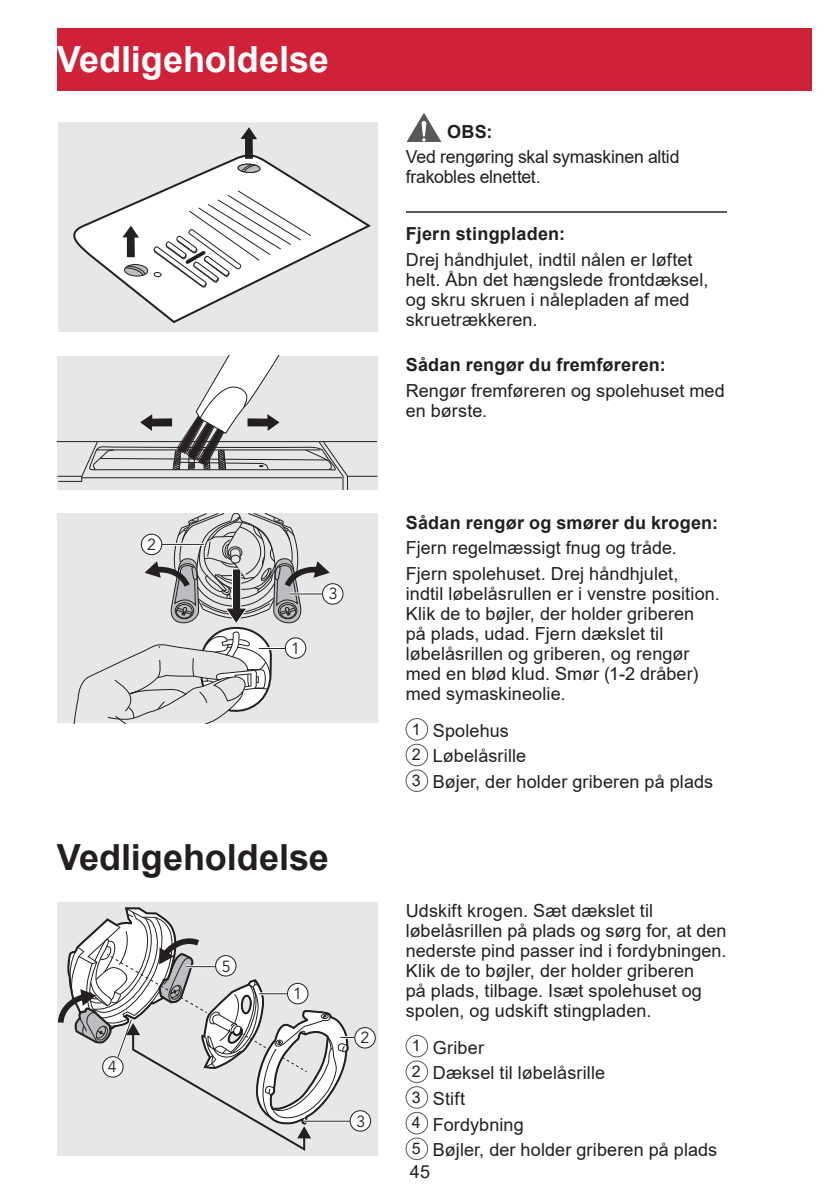
<style>
.page{position:relative;width:840px;height:1191px;background:#fff}
.page>*{position:absolute;margin:0;border:0;box-sizing:border-box;transform-origin:0 0}
.t1{font:700 36px "Arial";color:#fff}
.t2{font:700 36px "Arial";color:#231f20}
.t3{font:18px/20px "Arial";letter-spacing:.005em;color:#231f20}
.t4{font:700 18px "Arial";letter-spacing:.015em;color:#231f20}
.t5{font:18px/20px "Arial";letter-spacing:-.015em;color:#231f20}
.t6{font:16px "Avenir LT Std";color:#231f20}
.s1{font-size:16px}
</style>
<div class="page">
<div style="left:57px;top:28px;width:754px;height:63px;background:#cf2239"></div>
<hr style="left:405px;top:211px;width:321px;height:1px;background:#57585a">
<svg style="left:406px;top:113px;width:36px;height:29px"></svg>
<div style="left:405px;top:718px;width:22px;height:22px;border:1px solid #57585a;border-radius:50%"></div>
<div style="left:405px;top:744px;width:22px;height:22px;border:1px solid #57585a;border-radius:50%"></div>
<div style="left:405px;top:769px;width:22px;height:22px;border:1px solid #57585a;border-radius:50%"></div>
<div style="left:58px;top:122px;width:319px;height:210px;background:#e6e7e9"></div>
<svg style="left:73px;top:157px;width:298px;height:166px"></svg>
<svg style="left:122px;top:226px;width:17px;height:31px"></svg>
<div style="left:123px;top:264px;width:26px;height:13px;border:1px solid #231f20;border-radius:50%"></div>
<svg style="left:124px;top:265px;width:22px;height:11px"></svg>
<svg style="left:236px;top:127px;width:25px;height:46px"></svg>
<svg style="left:153px;top:189px;width:159px;height:99px;background:#e9e9e9"></svg>
<div style="left:57px;top:356px;width:320px;height:133px;background:#e6e7e9"></div>
<hr style="left:57px;top:441px;width:320px;height:1px;background:#231f20">
<hr style="left:347px;top:476px;width:30px;height:1px;background:#231f20">
<svg style="left:57px;top:356px;width:291px;height:133px"></svg>
<div style="left:57px;top:513px;width:320px;height:210px;background:#e6e7e9"></div>
<div style="left:322px;top:583px;width:21px;height:21px;background:#fff;border-radius:50%"></div>
<div style="left:322px;top:583px;width:21px;height:21px;border:1px solid #231f20;border-radius:50%"></div>
<svg style="left:73px;top:513px;width:256px;height:210px"></svg>
<div style="left:405px;top:1035px;width:22px;height:22px;border:1px solid #57585a;border-radius:50%"></div>
<div style="left:405px;top:1060px;width:22px;height:22px;border:1px solid #57585a;border-radius:50%"></div>
<div style="left:405px;top:1086px;width:22px;height:22px;border:1px solid #57585a;border-radius:50%"></div>
<div style="left:405px;top:1112px;width:22px;height:22px;border:1px solid #57585a;border-radius:50%"></div>
<div style="left:405px;top:1137px;width:22px;height:22px;border:1px solid #57585a;border-radius:50%"></div>
<div style="left:57px;top:902px;width:320px;height:253px;background:#e6e7e9"></div>
<div style="left:354px;top:1027px;width:21px;height:21px;background:#fff;border-radius:50%"></div>
<div style="left:354px;top:1027px;width:21px;height:21px;border:1px solid #231f20;border-radius:50%"></div>
<div style="left:350px;top:1110px;width:20px;height:21px;background:#fff;border-radius:50%"></div>
<div style="left:349px;top:1110px;width:22px;height:21px;border:1px solid #231f20;border-radius:50%"></div>
<svg style="left:58px;top:907px;width:296px;height:244px"></svg>
<h1 class="t1" style="left:57px;top:34px;width:273px">Vedligeholdelse</h1>
<p class="t4" style="left:447px;top:119px;width:47px">OBS:</p>
<p class="t5" style="left:405px;top:147px;width:275px">Ved rengøring skal symaskinen altid frakobles elnettet.</p>
<p class="t4" style="left:405px;top:221px;width:161px">Fjern stingpladen:</p>
<p class="t3" style="left:405px;top:249px;width:304px">Drej håndhjulet, indtil nålen er løftet helt. Åbn det hængslede frontdæksel, og skru skruen i nålepladen af med skruetrækkeren.</p>
<p class="t4" style="left:405px;top:352px;width:261px">Sådan rengør du fremføreren:</p>
<p class="t3" style="left:405px;top:380px;width:320px">Rengør fremføreren og spolehuset med en børste.</p>
<p class="t6" style="left:147px;top:535px;width:10px">2</p>
<p class="t6" style="left:291px;top:639px;width:10px">1</p>
<p class="t6" style="left:328px;top:584px;width:10px">3</p>
<h1 class="t2" style="left:57px;top:832px;width:273px">Vedligeholdelse</h1>
<p class="t6" style="left:108px;top:1057px;width:10px">4</p>
<p class="t6" style="left:221px;top:957px;width:10px">5</p>
<p class="t6" style="left:293px;top:984px;width:10px">1</p>
<p class="t6" style="left:360px;top:1028px;width:10px">2</p>
<p class="t6" style="left:356px;top:1111px;width:10px">3</p>
<p class="t4" style="left:405px;top:509px;width:313px">Sådan rengør og smører du krogen:</p>
<p class="t3" style="left:405px;top:535px;width:274px;line-height:25.6px">Fjern regelmæssigt fnug og tråde.<br>Fjern spolehuset. Drej håndhjulet,</p>
<p class="t3" style="left:405px;top:583px;width:315px">indtil løbelåsrullen er i venstre position.<br>Klik de to bøjler, der holder griberen<br>på plads, udad. Fjern dækslet til løbelåsrillen og griberen, og rengør med en blød klud. Smør (1-2 dråber) med symaskineolie.</p>
<p class="t3" style="left:411px;top:717px;width:303px;line-height:25.6px"><span class="s1">1</span> Spolehus<br><span class="s1">2</span> Løbelåsrille<br><span class="s1">3</span> Bøjer, der holder griberen på plads</p>
<p class="t3" style="left:405px;top:900px;width:322px">Udskift krogen. Sæt dækslet til løbelåsrillen på plads og sørg for, at den nederste pind passer ind i fordybningen.<br>Klik de to bøjler, der holder griberen<br>på plads, tilbage. Isæt spolehuset og spolen, og udskift stingpladen.</p>
<p class="t3" style="left:411px;top:1034px;width:307px;line-height:25.6px"><span class="s1">1</span> Griber<br><span class="s1">2</span> Dæksel til løbelåsrille<br><span class="s1">3</span> Stift<br><span class="s1">4</span> Fordybning<br><span class="s1">5</span> Bøjler, der holder griberen på plads</p>
<p class="t3" style="left:409px;top:1161px;width:22px">45</p>
</div>
